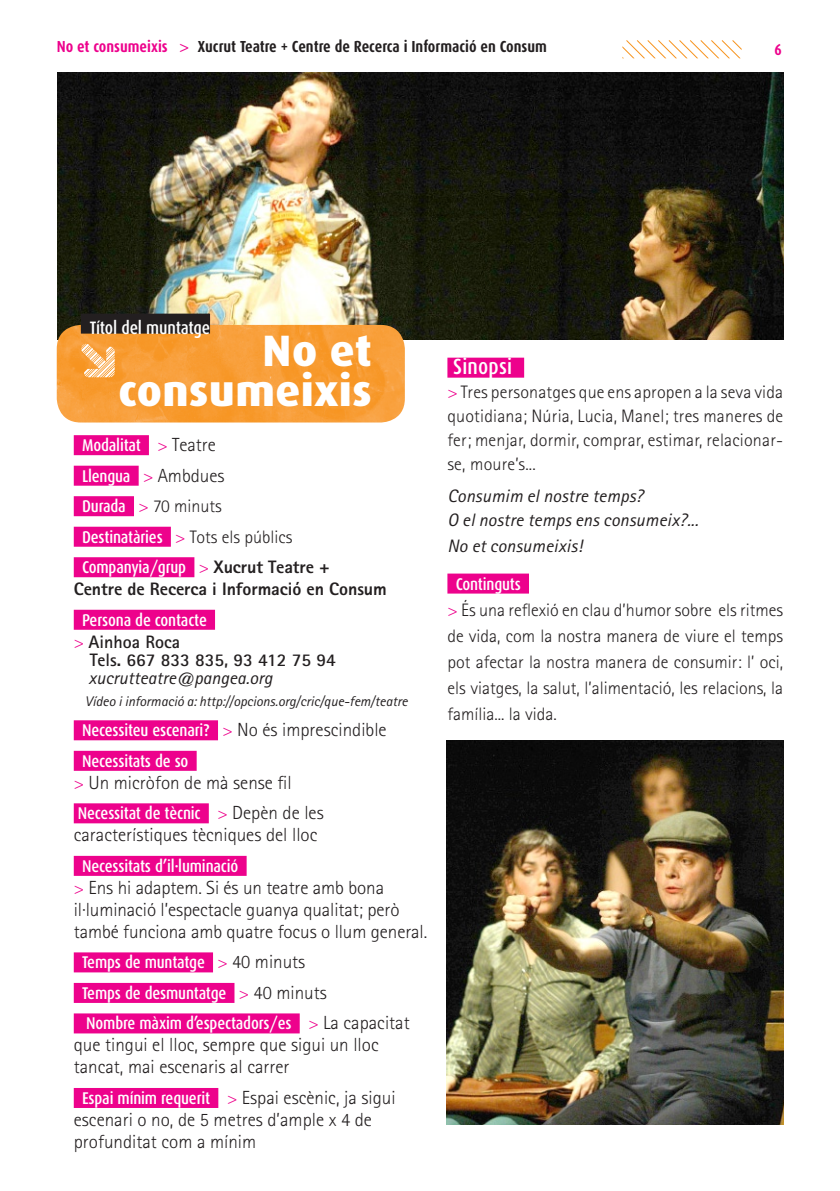
<style>
.page{position:relative;width:840px;height:1191px;background:#fff}
.page>*{position:absolute;margin:0;border:0;box-sizing:border-box;transform-origin:0 0}
.t1{font:800 44px/40px "Dax";letter-spacing:.01em;color:#fff;text-align:right}
.t2{font:500 22px "Dax Condensed";letter-spacing:.01em;color:#fff}
.t3{font:300 19px/22px "Rotis Sans Serif";color:#231f20}
.t4{font:300 18px/26px "Rotis Sans Serif";color:#231f20;text-align:justify}
.t5{font:italic 18px/24px "Rotis Sans Serif";letter-spacing:.01em;color:#231f20}
.t6{font:700 18px/18px "Rotis Sans Serif";color:#231f20}
.t7{font:800 18px "Rotis Sans Serif";letter-spacing:-.005em;color:#231f20}
.t8{font:500 18px "Dax Condensed";letter-spacing:-.01em;color:#fff}
.t9{font:500 17px/30.6px "Dax Condensed";letter-spacing:-.01em;color:#fff}
.t10{font:700 16px "Dax Condensed";color:#231f20}
.t11{font:700 16px "Dax Condensed";color:#ed028c}
.t12{font:italic 14px "Rotis Sans Serif";color:#231f20}
.s1{color:#ed028c}
.s2{font-family:"Caecilia LT Std";font-weight:400;color:#ed028c}
.s3{font-family:"Rotis Sans Serif";font-weight:300;font-size:18px;color:#ed028c}
.s4{font-family:"Rotis Sans Serif";font-weight:300;font-size:19px;color:#231f20}
.s5{font-family:"Dax Condensed";font-weight:500;font-size:17px;color:#fff}
.s6{font-family:"Rotis Sans Serif";font-weight:800;font-size:18px;color:#231f20}
.s7{font-weight:300;color:#ed028c}
.s8{font-size:18px;color:#ed028c}
</style>
<div class="page">
<img style="left:57px;top:73px;width:725px;height:266px">
<img style="left:446px;top:740px;width:336px;height:384px">
<div style="left:74px;top:435px;width:75px;height:20px;background:#ed028c"></div>
<div style="left:74px;top:466px;width:65px;height:20px;background:#ed028c"></div>
<div style="left:74px;top:496px;width:60px;height:20px;background:#ed028c"></div>
<div style="left:74px;top:527px;width:97px;height:20px;background:#ed028c"></div>
<div style="left:74px;top:557px;width:120px;height:20px;background:#ed028c"></div>
<div style="left:74px;top:610px;width:141px;height:20px;background:#ed028c"></div>
<div style="left:74px;top:720px;width:144px;height:20px;background:#ed028c"></div>
<div style="left:74px;top:751px;width:122px;height:20px;background:#ed028c"></div>
<div style="left:74px;top:803px;width:135px;height:20px;background:#ed028c"></div>
<div style="left:74px;top:856px;width:172px;height:20px;background:#ed028c"></div>
<div style="left:74px;top:952px;width:139px;height:20px;background:#ed028c"></div>
<div style="left:74px;top:983px;width:160px;height:20px;background:#ed028c"></div>
<div style="left:74px;top:1013px;width:225px;height:20px;background:#ed028c"></div>
<div style="left:74px;top:1088px;width:144px;height:20px;background:#ed028c"></div>
<img style="left:57px;top:325px;width:347px;height:97px">
<div style="left:447px;top:358px;width:77px;height:20px;background:#ed028c"></div>
<div style="left:447px;top:573px;width:81px;height:20px;background:#ed028c"></div>
<svg style="left:81px;top:344px;width:34px;height:33px"></svg>
<svg style="left:622px;top:40px;width:119px;height:18px"></svg>
<div style="left:81px;top:313px;width:129px;height:20px;background:#231f20"></div>
<p class="t10" style="left:57px;top:38px;width:491px"><span class="s1">No et consumeixis</span> <span class="s2">&gt;</span> Xucrut Teatre + Centre de Recerca i Informació en Consum</p>
<p class="t11" style="left:774px;top:40px;width:9px">6</p>
<p class="t8" style="left:90px;top:317px;width:122px">Títol del muntatge</p>
<h1 class="t1" style="left:118px;top:331px;width:255px">No et consumeixis</h1>
<p class="t9" style="left:82px;top:430px;width:144px">Modalitat <span class="s3">&gt;</span> <span class="s4">Teatre<br></span>Llengua <span class="s3">&gt;</span> <span class="s4">Ambdues</span></p>
<p class="t4" style="left:82px;top:491px;width:212px;line-height:30.6px"><span class="s5">Durada</span> <span class="s1">&gt;</span> 70 minuts<br><span class="s5">Destinatàries</span> <span class="s1">&gt;</span> Tots els públics</p>
<p class="t9" style="left:82px;top:552px;width:249px">Companyia/grup <span class="s3">&gt;</span> <span class="s6">Xucrut Teatre +</span></p>
<p class="t7" style="left:74px;top:577px;width:314px">Centre de Recerca i Informació en Consum</p>
<p class="t9" style="left:82px;top:605px;width:126px">Persona de contacte</p>
<p class="t6" style="left:90px;top:632px;width:247px;text-indent:-16px"><span class="s7">&gt;</span> Ainhoa Roca<br>Tels. 667 833 835, 93 412 75 94</p>
<p class="t5" style="left:88px;top:666px;width:185px">xucrutteatre@pangea.org</p>
<p class="t12" style="left:85px;top:693px;width:324px">Vídeo i informació a: http://opcions.org/cric/que-fem/teatre</p>
<p class="t9" style="left:82px;top:715px;width:306px">Necessiteu escenari? <span class="s3">&gt;</span> <span class="s4">No és imprescindible<br></span>Necessitats de so</p>
<p class="t3" style="left:74px;top:771px;width:219px"><span class="s8">&gt;</span> Un micròfon de mà sense fil</p>
<p class="t9" style="left:78px;top:798px;width:247px">Necessitat de tècnic <span class="s3">&gt;</span> <span class="s4">Depèn de les</span></p>
<p class="t3" style="left:74px;top:824px;width:245px">característiques tècniques del lloc</p>
<p class="t9" style="left:82px;top:851px;width:158px">Necessitats d’il·luminació</p>
<p class="t3" style="left:74px;top:876px;width:355px"><span class="s8">&gt;</span> Ens hi adaptem. Si és un teatre amb bona il·luminació l’espectacle guanya qualitat; però també funciona amb quatre focus o llum general.</p>
<p class="t9" style="left:82px;top:947px;width:329px">Temps de muntatge <span class="s3">&gt;</span> <span class="s4">40 minuts<br></span>Temps de desmuntatge <span class="s3">&gt;</span> <span class="s4">40 minuts<br></span>Nombre màxim d’espectadors/es <span class="s3">&gt;</span> <span class="s4">La capacitat</span></p>
<p class="t3" style="left:74px;top:1034px;width:306px">que tingui el lloc, sempre que sigui un lloc tancat, mai escenaris al carrer</p>
<p class="t3" style="left:74px;top:1086px;width:323px;text-indent:8px"><span class="s5">Espai mínim requerit</span> <span class="s8">&gt;</span> Espai escènic, ja sigui escenari o no, de 5 metres d’ample x 4 de profunditat com a mínim</p>
<p class="t2" style="left:453px;top:354px;width:61px">Sinopsi</p>
<p class="t4" style="left:447px;top:379px;width:337px;line-height:24px"><span class="s1">&gt;</span> Tres personatges que ens apropen a la seva vida quotidiana; Núria, Lucia, Manel; tres maneres de fer; menjar, dormir, comprar, estimar, relacionar&shy;se, moure’s...</p>
<p class="t5" style="left:447px;top:484px;width:252px">Consumim el nostre temps?<br>O el nostre temps ens consumeix?...</p>
<p class="t5" style="left:447px;top:534px;width:137px">No et consumeixis!</p>
<p class="t9" style="left:455px;top:568px;width:67px">Continguts</p>
<p class="t4" style="left:447px;top:596px;width:337px"><span class="s1">&gt;</span> És una reflexió en clau d’humor sobre els ritmes de vida, com la nostra manera de viure el temps pot afectar la nostra manera de consumir: l’ oci, els viatges, la salut, l’alimentació, les relacions, la família... la vida.</p>
</div>
